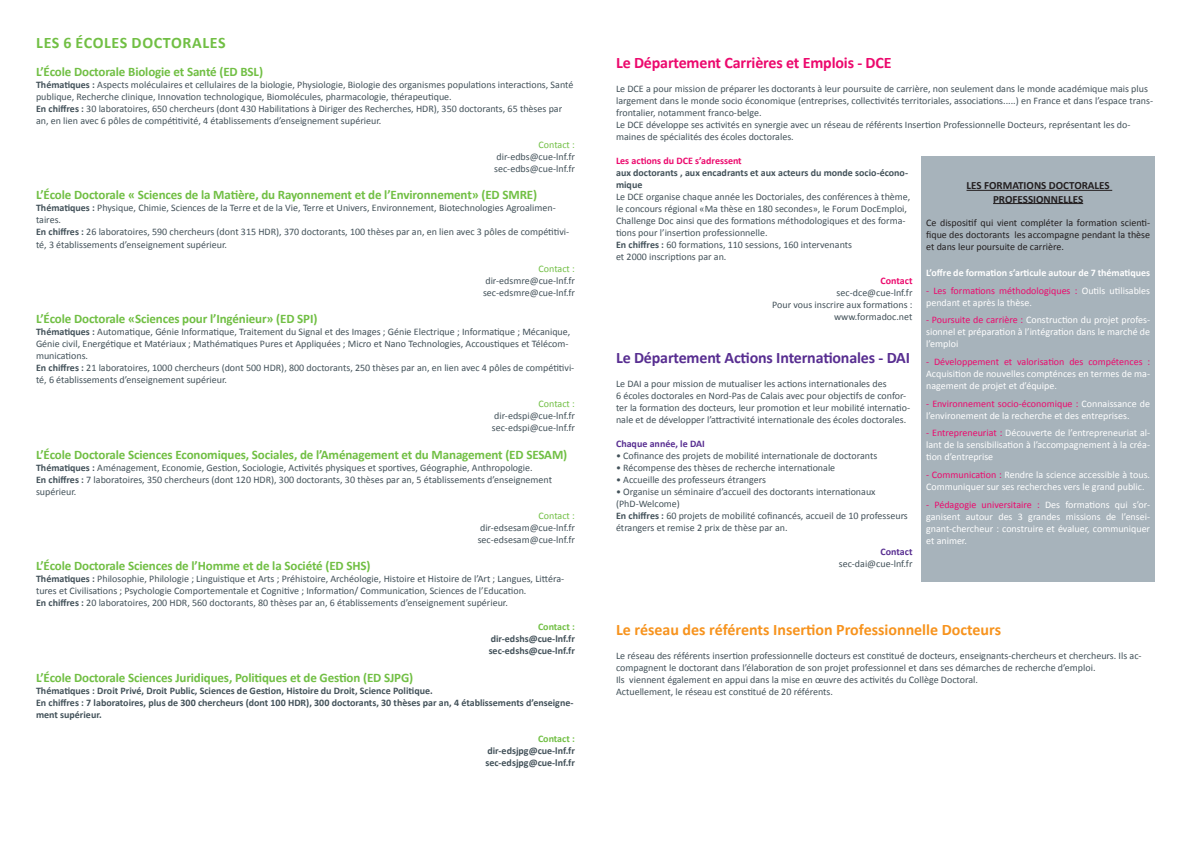
<style>
.page{position:relative;width:1191px;height:842px;background:#fff}
.page>*{position:absolute;margin:0;border:0;box-sizing:border-box;transform-origin:0 0}
.t1{font:700 16px "Calibri";color:#f7931d}
.t2{font:700 16px "Calibri";letter-spacing:-.01em;color:#582e91}
.t3{font:700 16px "Calibri";letter-spacing:-.01em;color:#ec096d}
.t4{font:700 16px "Calibri";letter-spacing:.04em;color:#71bf44}
.t5{font:700 13px "Calibri";letter-spacing:-.01em;color:#71bf44}
.t6{font:700 11px/13.2px "Calibri";color:#231f20;text-align:center}
.t7{font:10px/12px "Calibri";color:#425159}
.t8{font:10px/12px "Calibri";color:#fff}
.t9{font:700 10px/12px "Calibri";color:#425159}
.t10{font:10px/12px "Calibri";color:#231f20;text-align:justify}
.t11{font:700 10px "Calibri";color:#fff}
.t12{font:10px "Calibri";color:#ec096d}
.t13{font:700 10px "Calibri";color:#ec096d}
.t14{font:10px "Calibri";color:#71bf44}
.t15{font:700 10px "Calibri";color:#582e91}
.t16{font:700 10px "Calibri";color:#71bf44}
.s1{font-weight:700}
.s2{color:#ec096d}
</style>
<div class="page">
<div style="left:921px;top:156px;width:234px;height:426px;background:#a7b3bb"></div>
<hr style="left:966px;top:190px;width:146px;height:1px;background:#231f20">
<hr style="left:993px;top:203px;width:90px;height:1px;background:#231f20">
<h1 class="t4" style="left:36px;top:33px;width:191px">LES 6 ÉCOLES DOCTORALES</h1>
<h2 class="t5" style="left:36px;top:63px;width:228px">L’École Doctorale Biologie et Santé (ED BSL)</h2>
<p class="t7" style="left:36px;top:78px;width:539px"><span class="s1">Thématiques :</span> Aspects moléculaires et cellulaires de la biologie, Physiologie, Biologie des organismes populations interactions, Santé publique, Recherche clinique, Innovation technologique, Biomolécules, pharmacologie, thérapeutique.<br><span class="s1">En chiffres :</span> 30 laboratoires, 650 chercheurs (dont 430 Habilitations à Diriger des Recherches, HDR), 350 doctorants, 65 thèses par an, en lien avec 6 pôles de compétitivité, 4 établissements d’enseignement supérieur.</p>
<p class="t14" style="left:538px;top:138px;width:38px">Contact :</p>
<p class="t7" style="left:494px;top:150px;width:82px">dir-edbs@cue-lnf.fr sec-edbs@cue-lnf.fr</p>
<h2 class="t5" style="left:36px;top:187px;width:502px">L’École Doctorale « Sciences de la Matière, du Rayonnement et de l’Environnement» (ED SMRE)</h2>
<p class="t7" style="left:36px;top:202px;width:535px"><span class="s1">Thématiques :</span> Physique, Chimie, Sciences de la Terre et de la Vie, Terre et Univers, Environnement, Biotechnologies Agroalimen&shy;taires.<br><span class="s1">En chiffres :</span> 26 laboratoires, 590 chercheurs (dont 315 HDR), 370 doctorants, 100 thèses par an, en lien avec 3 pôles de compétitivi&shy;té, 3 établissements d’enseignement supérieur.</p>
<p class="t14" style="left:538px;top:262px;width:38px">Contact :</p>
<p class="t7" style="left:483px;top:274px;width:93px">dir-edsmre@cue-lnf.fr sec-edsmre@cue-lnf.fr</p>
<h2 class="t5" style="left:36px;top:311px;width:283px">L’École Doctorale «Sciences pour l’Ingénieur» (ED SPI)</h2>
<p class="t7" style="left:36px;top:326px;width:540px"><span class="s1">Thématiques :</span> Automatique, Génie Informatique, Traitement du Signal et des Images ; Génie Electrique ; Informatique ; Mécanique, Génie civil, Energétique et Matériaux ; Mathématiques Pures et Appliquées ; Micro et Nano Technologies, Accoustiques et Télécom&shy;munications.<br><span class="s1">En chiffres :</span> 21 laboratoires, 1000 chercheurs (dont 500 HDR), 800 doctorants, 250 thèses par an, en lien avec 4 pôles de compétitivi&shy;té, 6 établissements d’enseignement supérieur.</p>
<p class="t14" style="left:538px;top:398px;width:38px">Contact :</p>
<p class="t7" style="left:492px;top:410px;width:85px">dir-edspi@cue-lnf.fr sec-edspi@cue-lnf.fr</p>
<h2 class="t5" style="left:36px;top:446px;width:533px">L’École Doctorale Sciences Economiques, Sociales, de l’Aménagement et du Management (ED SESAM)</h2>
<p class="t7" style="left:36px;top:461px;width:517px"><span class="s1">Thématiques :</span> Aménagement, Economie, Gestion, Sociologie, Activités physiques et sportives, Géographie, Anthropologie.<br><span class="s1">En chiffres :</span> 7 laboratoires, 350 chercheurs (dont 120 HDR), 300 doctorants, 30 thèses par an, 5 établissements d’enseignement supérieur.</p>
<p class="t14" style="left:538px;top:509px;width:38px">Contact :</p>
<p class="t7" style="left:478px;top:521px;width:99px">dir-edsesam@cue-lnf.fr sec-edsesam@cue-lnf.fr</p>
<h2 class="t5" style="left:36px;top:558px;width:336px">L’École Doctorale Sciences de l’Homme et de la Société (ED SHS)</h2>
<p class="t7" style="left:36px;top:573px;width:530px"><span class="s1">Thématiques :</span> Philosophie, Philologie ; Linguistique et Arts ; Préhistoire, Archéologie, Histoire et Histoire de l’Art ; Langues, Littéra&shy;tures et Civilisations ; Psychologie Comportementale et Cognitive ; Information/ Communication, Sciences de l’Education.<br><span class="s1">En chiffres :</span> 20 laboratoires, 200 HDR, 560 doctorants, 80 thèses par an, 6 établissements d’enseignement supérieur.</p>
<p class="t16" style="left:538px;top:621px;width:38px">Contact :</p>
<p class="t9" style="left:488px;top:633px;width:88px">dir-edshs@cue-lnf.fr sec-edshs@cue-lnf.fr</p>
<h2 class="t5" style="left:36px;top:669px;width:379px">L’École Doctorale Sciences Juridiques, Politiques et de Gestion (ED SJPG)</h2>
<p class="t9" style="left:36px;top:684px;width:539px">Thématiques : Droit Privé, Droit Public, Sciences de Gestion, Histoire du Droit, Science Politique.<br>En chiffres : 7 laboratoires, plus de 300 chercheurs (dont 100 HDR), 300 doctorants, 30 thèses par an, 4 établissements d’enseigne&shy;ment supérieur.</p>
<p class="t16" style="left:538px;top:732px;width:38px">Contact :</p>
<p class="t9" style="left:485px;top:744px;width:91px">dir-edsjpg@cue-lnf.fr sec-edsjpg@cue-lnf.fr</p>
<h1 class="t3" style="left:616px;top:53px;width:277px">Le Département Carrières et Emplois - DCE</h1>
<p class="t7" style="left:616px;top:83px;width:538px">Le DCE a pour mission de préparer les doctorants à leur poursuite de carrière, non seulement dans le monde académique mais plus largement dans le monde socio économique (entreprises, collectivités territoriales, associations.....) en France et dans l’espace trans&shy;frontalier, notamment franco-belge.<br>Le DCE développe ses activités en synergie avec un réseau de référents Insertion Professionnelle Docteurs, représentant les do&shy;maines de spécialités des écoles doctorales.</p>
<p class="t13" style="left:616px;top:155px;width:127px">Les actions du DCE s’adressent</p>
<p class="t9" style="left:616px;top:167px;width:293px">aux doctorants , aux encadrants et aux acteurs du monde socio-écono&shy;mique</p>
<p class="t7" style="left:616px;top:191px;width:296px">Le DCE organise chaque année les Doctoriales, des conférences à thème, le concours régional «Ma thèse en 180 secondes», le Forum DocEmploi, Challenge Doc ainsi que des formations méthodologiques et des forma&shy;tions pour l’insertion professionnelle.<br><span class="s1">En chiffres :</span> 60 formations, 110 sessions, 160 intervenants<br>et 2000 inscriptions par an.</p>
<p class="t13" style="left:880px;top:275px;width:33px">Contact</p>
<p class="t7" style="left:772px;top:287px;width:142px;text-align:right">sec-dce@cue-lnf.fr<br>Pour vous inscrire aux formations : www.formadoc.net</p>
<h1 class="t2" style="left:616px;top:348px;width:295px">Le Département Actions Internationales - DAI</h1>
<p class="t7" style="left:616px;top:378px;width:296px">Le DAI a pour mission de mutualiser les actions internationales des<br>6 écoles doctorales en Nord-Pas de Calais avec pour objectifs de confor&shy;ter la formation des docteurs, leur promotion et leur mobilité internatio&shy;nale et de développer l’attractivité internationale des écoles doctorales.</p>
<p class="t15" style="left:616px;top:438px;width:90px">Chaque année, le DAI</p>
<p class="t7" style="left:616px;top:450px;width:263px">• Cofinance des projets de mobilité internationale de doctorants</p>
<p class="t7" style="left:616px;top:462px;width:221px">• Récompense des thèses de recherche internationale</p>
<p class="t7" style="left:616px;top:474px;width:151px">• Accueille des professeurs étrangers</p>
<p class="t7" style="left:616px;top:486px;width:293px">• Organise un séminaire d’accueil des doctorants internationaux (PhD-Welcome)<br><span class="s1">En chiffres :</span> 60 projets de mobilité cofinancés, accueil de 10 professeurs étrangers et remise 2 prix de thèse par an.</p>
<p class="t15" style="left:880px;top:546px;width:33px">Contact</p>
<p class="t7" style="left:838px;top:558px;width:75px">sec-dai@cue-lnf.fr</p>
<p class="t6" style="left:966px;top:179px;width:145px">LES FORMATIONS DOCTORALES<br>PROFESSIONNELLES</p>
<p class="t10" style="left:926px;top:216px;width:225px">Ce dispositif qui vient compléter la formation scienti&shy;fique des doctorants les accompagne pendant la thèse et dans leur poursuite de carrière.</p>
<p class="t11" style="left:926px;top:267px;width:225px">L’offre de formation s’articule autour de 7 thématiques</p>
<p class="t8" style="left:926px;top:284px;width:225px"><span class="s2">- Les formations méthodologiques :</span> Outils utilisables pendant et après la thèse.</p>
<p class="t8" style="left:926px;top:314px;width:225px;text-align:justify"><span class="s2">- Poursuite de carrière :</span> Construction du projet profes&shy;sionnel et préparation à l’intégration dans le marché de l’emploi</p>
<p class="t12" style="left:926px;top:356px;width:225px">- Développement et valorisation des compétences :</p>
<p class="t8" style="left:926px;top:368px;width:225px">Acquisition de nouvelles compténces en termes de ma&shy;nagement de projet et d’équipe.</p>
<p class="t8" style="left:926px;top:397px;width:225px"><span class="s2">- Environnement socio-économique :</span> Connaissance de l’environement de la recherche et des entreprises.</p>
<p class="t8" style="left:926px;top:427px;width:225px;text-align:justify"><span class="s2">- Entrepreneuriat :</span> Découverte de l’entrepreneuriat al&shy;lant de la sensibilisation à l’accompagnement à la créa&shy;tion d’entreprise</p>
<p class="t8" style="left:926px;top:469px;width:225px"><span class="s2">- Communication :</span> Rendre la science accessible à tous.<br>Communiquer sur ses recherches vers le grand public.</p>
<p class="t8" style="left:926px;top:498px;width:225px;text-align:justify"><span class="s2">- Pédagogie universitaire :</span> Des formations qui s’or&shy;ganisent autour des 3 grandes missions de l’ensei&shy;gnant-chercheur : construire et évaluer, communiquer et animer.</p>
<h1 class="t1" style="left:616px;top:619px;width:386px">Le réseau des référents Insertion Professionnelle Docteurs</h1>
<p class="t7" style="left:616px;top:649px;width:527px">Le réseau des référents insertion professionnelle docteurs est constitué de docteurs, enseignants-chercheurs et chercheurs. Ils ac&shy;compagnent le doctorant dans l’élaboration de son projet professionnel et dans ses démarches de recherche d’emploi.<br>Ils viennent également en appui dans la mise en œuvre des activités du Collège Doctoral.<br>Actuellement, le réseau est constitué de 20 référents.</p>
</div>
